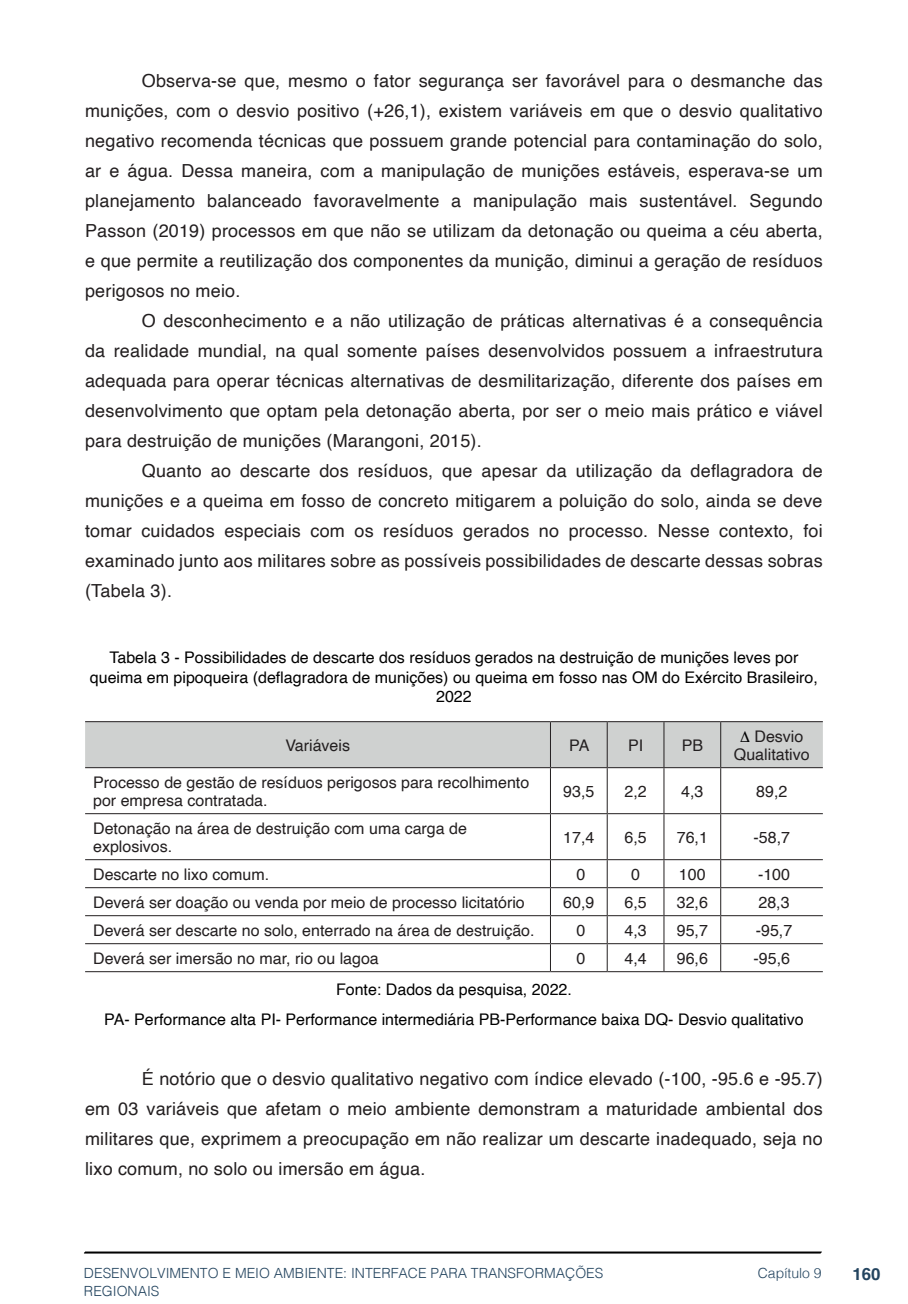
<style>
.page{position:relative;width:908px;height:1304px;background:#fff}
.page>*{position:absolute;margin:0;border:0;box-sizing:border-box;transform-origin:0 0}
.txt{font:18px/30px "Helvetica";letter-spacing:.01em;color:#231f20;text-align:justify}
.t1{font:700 16.8px "Helvetica";color:#23445f}
.tab_txt_centro{font:16px/18px "Helvetica";color:#231f20}
.imagens_graf_tab{font:16px/19.2px "Helvetica";color:#000;text-align:center}
.t2{font:300 14px/18px "Helvetica";color:#23445f}
</style>
<div class="page">
<svg style="left:84px;top:1251px;width:737px;height:3px;background:#515151"></svg>
<hr style="left:85px;top:721px;width:465px;height:1px;background:#231f20">
<hr style="left:550px;top:721px;width:57px;height:1px;background:#231f20">
<hr style="left:607px;top:721px;width:56px;height:1px;background:#231f20">
<hr style="left:663px;top:721px;width:57px;height:1px;background:#231f20">
<hr style="left:720px;top:721px;width:102px;height:1px;background:#231f20">
<hr style="left:549px;top:768px;width:1px;height:45px;background:#231f20">
<hr style="left:606px;top:768px;width:1px;height:45px;background:#231f20">
<hr style="left:663px;top:768px;width:1px;height:45px;background:#231f20">
<hr style="left:720px;top:768px;width:1px;height:45px;background:#231f20">
<hr style="left:85px;top:813px;width:465px;height:1px;background:#231f20">
<hr style="left:550px;top:813px;width:57px;height:1px;background:#231f20">
<hr style="left:549px;top:814px;width:1px;height:45px;background:#231f20">
<hr style="left:607px;top:813px;width:56px;height:1px;background:#231f20">
<hr style="left:606px;top:814px;width:1px;height:45px;background:#231f20">
<hr style="left:663px;top:813px;width:57px;height:1px;background:#231f20">
<hr style="left:663px;top:814px;width:1px;height:45px;background:#231f20">
<hr style="left:720px;top:813px;width:102px;height:1px;background:#231f20">
<hr style="left:720px;top:814px;width:1px;height:45px;background:#231f20">
<hr style="left:85px;top:859px;width:465px;height:1px;background:#231f20">
<hr style="left:550px;top:859px;width:57px;height:1px;background:#231f20">
<hr style="left:607px;top:859px;width:56px;height:1px;background:#231f20">
<hr style="left:663px;top:859px;width:57px;height:1px;background:#231f20">
<hr style="left:720px;top:859px;width:102px;height:1px;background:#231f20">
<hr style="left:85px;top:887px;width:465px;height:1px;background:#231f20">
<hr style="left:550px;top:887px;width:57px;height:1px;background:#231f20">
<hr style="left:607px;top:887px;width:56px;height:1px;background:#231f20">
<hr style="left:663px;top:887px;width:57px;height:1px;background:#231f20">
<hr style="left:720px;top:887px;width:102px;height:1px;background:#231f20">
<hr style="left:85px;top:915px;width:465px;height:1px;background:#231f20">
<hr style="left:550px;top:915px;width:57px;height:1px;background:#231f20">
<hr style="left:607px;top:915px;width:56px;height:1px;background:#231f20">
<hr style="left:663px;top:915px;width:57px;height:1px;background:#231f20">
<hr style="left:720px;top:915px;width:102px;height:1px;background:#231f20">
<hr style="left:85px;top:943px;width:465px;height:1px;background:#231f20">
<hr style="left:550px;top:943px;width:57px;height:1px;background:#231f20">
<hr style="left:607px;top:943px;width:56px;height:1px;background:#231f20">
<svg style="left:606px;top:860px;width:1px;height:111px"></svg>
<hr style="left:663px;top:943px;width:57px;height:1px;background:#231f20">
<svg style="left:663px;top:860px;width:1px;height:111px"></svg>
<hr style="left:720px;top:943px;width:102px;height:1px;background:#231f20">
<svg style="left:720px;top:860px;width:1px;height:111px"></svg>
<hr style="left:85px;top:971px;width:465px;height:1px;background:#231f20">
<hr style="left:550px;top:971px;width:57px;height:1px;background:#231f20">
<hr style="left:607px;top:971px;width:56px;height:1px;background:#231f20">
<hr style="left:663px;top:971px;width:57px;height:1px;background:#231f20">
<hr style="left:720px;top:971px;width:102px;height:1px;background:#231f20">
<div style="left:85px;top:722px;width:737px;height:46px;background:#cfd1d0"></div>
<p class="txt" style="left:85px;top:66px;width:738px;text-indent:57px">Observa-se que, mesmo o fator segurança ser favorável para o desmanche das munições, com o desvio positivo (+26,1), existem variáveis em que o desvio qualitativo negativo recomenda técnicas que possuem grande potencial para contaminação do solo, ar e água. Dessa maneira, com a manipulação de munições estáveis, esperava-se um planejamento balanceado favoravelmente a manipulação mais sustentável. Segundo Passon (2019) processos em que não se utilizam da detonação ou queima a céu aberta, e que permite a reutilização dos componentes da munição, diminui a geração de resíduos perigosos no meio.</p>
<p class="txt" style="left:85px;top:306px;width:738px;text-indent:57px">O desconhecimento e a não utilização de práticas alternativas é a consequência da realidade mundial, na qual somente países desenvolvidos possuem a infraestrutura adequada para operar técnicas alternativas de desmilitarização, diferente dos países em desenvolvimento que optam pela detonação aberta, por ser o meio mais prático e viável para destruição de munições (Marangoni, 2015).</p>
<p class="txt" style="left:85px;top:456px;width:738px;text-indent:57px">Quanto ao descarte dos resíduos, que apesar da utilização da deflagradora de munições e a queima em fosso de concreto mitigarem a poluição do solo, ainda se deve tomar cuidados especiais com os resíduos gerados no processo. Nesse contexto, foi examinado junto aos militares sobre as possíveis possibilidades de descarte dessas sobras (Tabela 3).</p>
<p class="imagens_graf_tab" style="left:90px;top:649px;width:729px">Tabela 3 - Possibilidades de descarte dos resíduos gerados na destruição de munições leves por queima em pipoqueira (deflagradora de munições) ou queima em fosso nas OM do Exército Brasileiro,<br>2022</p>
<p class="tab_txt_centro" style="left:285px;top:737px;width:66px">Variáveis</p>
<p class="tab_txt_centro" style="left:569px;top:737px;width:22px">PA</p>
<p class="tab_txt_centro" style="left:627px;top:737px;width:17px">PI</p>
<p class="tab_txt_centro" style="left:681px;top:737px;width:23px">PB</p>
<p class="tab_txt_centro" style="left:733px;top:728px;width:77px;text-indent:20px">Desvio<br>Qualitativo</p>
<p class="tab_txt_centro" style="left:93px;top:774px;width:437px">Processo de gestão de resíduos perigosos para recolhimento por empresa contratada.</p>
<p class="tab_txt_centro" style="left:563px;top:783px;width:33px">93,5</p>
<p class="tab_txt_centro" style="left:624px;top:783px;width:24px">2,2</p>
<p class="tab_txt_centro" style="left:681px;top:783px;width:24px">4,3</p>
<p class="tab_txt_centro" style="left:755px;top:783px;width:33px">89,2</p>
<p class="tab_txt_centro" style="left:93px;top:820px;width:375px">Detonação na área de destruição com uma carga de explosivos.</p>
<p class="tab_txt_centro" style="left:563px;top:829px;width:33px">17,4</p>
<p class="tab_txt_centro" style="left:624px;top:829px;width:24px">6,5</p>
<p class="tab_txt_centro" style="left:676px;top:829px;width:33px">76,1</p>
<p class="tab_txt_centro" style="left:753px;top:829px;width:38px">-58,7</p>
<p class="tab_txt_centro" style="left:93px;top:866px;width:178px">Descarte no lixo comum.</p>
<p class="tab_txt_centro" style="left:576px;top:866px;width:10px">0</p>
<p class="tab_txt_centro" style="left:631px;top:866px;width:10px">0</p>
<p class="tab_txt_centro" style="left:678px;top:866px;width:28px">100</p>
<p class="tab_txt_centro" style="left:757px;top:866px;width:34px">-100</p>
<p class="tab_txt_centro" style="left:93px;top:894px;width:433px">Deverá ser doação ou venda por meio de processo licitatório</p>
<p class="tab_txt_centro" style="left:563px;top:894px;width:33px">60,9</p>
<p class="tab_txt_centro" style="left:624px;top:894px;width:24px">6,5</p>
<p class="tab_txt_centro" style="left:676px;top:894px;width:33px">32,6</p>
<p class="tab_txt_centro" style="left:758px;top:894px;width:33px">28,3</p>
<p class="tab_txt_centro" style="left:93px;top:922px;width:443px">Deverá ser descarte no solo, enterrado na área de destruição.</p>
<p class="tab_txt_centro" style="left:576px;top:922px;width:10px">0</p>
<p class="tab_txt_centro" style="left:624px;top:922px;width:24px">4,3</p>
<p class="tab_txt_centro" style="left:676px;top:922px;width:33px">95,7</p>
<p class="tab_txt_centro" style="left:755px;top:922px;width:38px">-95,7</p>
<p class="tab_txt_centro" style="left:93px;top:950px;width:287px">Deverá ser imersão no mar, rio ou lagoa</p>
<p class="tab_txt_centro" style="left:576px;top:950px;width:10px">0</p>
<p class="tab_txt_centro" style="left:624px;top:950px;width:24px">4,4</p>
<p class="tab_txt_centro" style="left:676px;top:950px;width:33px">96,6</p>
<p class="tab_txt_centro" style="left:753px;top:950px;width:38px">-95,6</p>
<p class="imagens_graf_tab" style="left:336px;top:980px;width:237px">Fonte: Dados da pesquisa, 2022.</p>
<p class="imagens_graf_tab" style="left:104px;top:1010px;width:700px">PA- Performance alta PI- Performance intermediária PB-Performance baixa DQ- Desvio qualitativo</p>
<p class="txt" style="left:85px;top:1064px;width:738px;text-indent:57px">É notório que o desvio qualitativo negativo com índice elevado (-100, -95.6 e -95.7) em 03 variáveis que afetam o meio ambiente demonstram a maturidade ambiental dos militares que, exprimem a preocupação em não realizar um descarte inadequado, seja no lixo comum, no solo ou imersão em água.</p>
<p class="t2" style="left:84px;top:1263px;width:520px">DESENVOLVIMENTO E MEIO AMBIENTE: INTERFACE PARA TRANSFORMAÇÕES<br>REGIONAIS</p>
<p class="t2" style="left:757px;top:1263px;width:65px">Capítulo 9</p>
<p class="t1" style="left:851px;top:1264px;width:30px">160</p>
</div>
